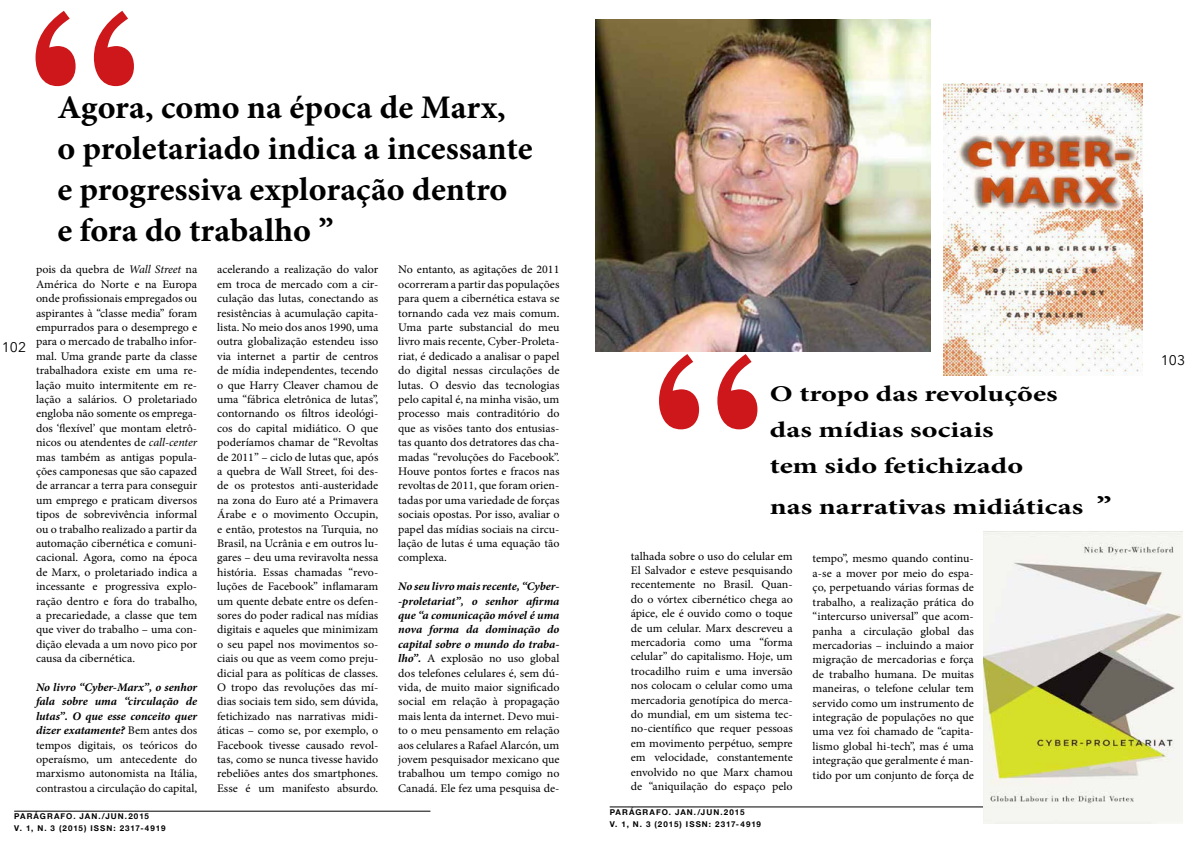
<style>
.page{position:relative;width:1191px;height:842px;background:#fff}
.page>*{position:absolute;margin:0;border:0;box-sizing:border-box;transform-origin:0 0}
.t1{font:700 250px "Copperplate Gothic";color:#cd171a}
.t2{font:700 33px/40.8px "Minion Pro";color:#000}
.t3{font:700 22.5px/36px "Minion Pro";color:#000;scale:1.33 1}
.t4{font:14px "Avenir Next";color:#000}
.t5{font:11.6px/14.4px "Minion Pro";color:#000;text-align:justify}
.t6{font:700 8px/12px "Helvetica Neue";letter-spacing:.13em;color:#000}
.s1{font-style:italic}
.s2{font-weight:700;font-style:italic}
.s3{font-size:25.5px}
</style>
<div class="page">
<hr style="left:14px;top:811px;width:416px;height:1px;background:#000">
<hr style="left:609px;top:806px;width:417px;height:1px;background:#000">
<img style="left:595px;top:20px;width:335px;height:331px">
<img style="left:943px;top:83px;width:199px;height:292px">
<img style="left:983px;top:531px;width:199px;height:292px">
<h1 class="t1" style="left:17px;top:-41px;width:136px">“</h1>
<h2 class="t2" style="left:57px;top:87px;width:477px">Agora, como na época de Marx,<br>o proletariado indica a incessante e progressiva exploração dentro</h2>
<h2 class="t2" style="left:57px;top:209px;width:278px">e fora do trabalho ”</h2>
<p class="t4" style="left:2px;top:335px;width:26px">102</p>
<p class="t5" style="left:36px;top:262px;width:163px">pois da quebra de <span class="s1">Wall Street</span> na América do Norte e na Europa onde profissionais empregados ou aspirantes à “classe media” foram empurrados para o desemprego e para o mercado de trabalho infor&shy;mal. Uma grande parte da classe trabalhadora existe em uma re&shy;lação muito intermitente em re&shy;lação a salários. O proletariado engloba não somente os emprega&shy;dos ‘flexível’ que montam eletrô&shy;nicos ou atendentes de <span class="s1">call-center </span>mas também as antigas popula&shy;ções camponesas que são capazed de arrancar a terra para conseguir um emprego e praticam diversos tipos de sobrevivência informal ou o trabalho realizado a partir da automação cibernética e comuni&shy;cacional. Agora, como na época de Marx, o proletariado indica a incessante e progressiva explo&shy;ração dentro e fora do trabalho, a precariedade, a classe que tem que viver do trabalho – uma con&shy;dição elevada a um novo pico por causa da cibernética.</p>
<p class="t5" style="left:36px;top:680px;width:163px"><span class="s2">No livro “Cyber-Marx”, o senhor fala sobre uma “circulação de lutas”. O que esse conceito quer dizer exatamente?</span> Bem antes dos tempos digitais, os teóricos do operaísmo, um antecedente do marxismo autonomista na Itália, contrastou a circulação do capital,</p>
<p class="t5" style="left:217px;top:262px;width:163px">acelerando a realização do valor em troca de mercado com a cir&shy;culação das lutas, conectando as resistências à acumulação capita&shy;lista. No meio dos anos 1990, uma outra globalização estendeu isso via internet a partir de centros de mídia independentes, tecendo o que Harry Cleaver chamou de uma “fábrica eletrônica de lutas”, contornando os filtros ideológi&shy;cos do capital midiático. O que poderíamos chamar de “Revoltas de 2011” – ciclo de lutas que, após a quebra de Wall Street, foi des&shy;de os protestos anti-austeridade na zona do Euro até a Primavera Árabe e o movimento Occupin, e então, protestos na Turquia, no Brasil, na Ucrânia e em outros lu&shy;gares – deu uma reviravolta nessa história. Essas chamadas “revo&shy;luções de Facebook” inflamaram um quente debate entre os defen&shy;sores do poder radical nas mídias digitais e aqueles que minimizam o seu papel nos movimentos so&shy;ciais ou que as veem como preju&shy;dicial para as políticas de classes.<br>O tropo das revoluções das mí&shy;dias sociais tem sido, sem dúvida, fetichizado nas narrativas midi&shy;áticas – como se, por exemplo, o Facebook tivesse causado revol&shy;tas, como se nunca tivesse havido rebeliões antes dos smartphones.<br>Esse é um manifesto absurdo.</p>
<p class="t5" style="left:398px;top:262px;width:163px">No entanto, as agitações de 2011 ocorreram a partir das populações para quem a cibernética estava se tornando cada vez mais comum.<br>Uma parte substancial do meu livro mais recente, Cyber-Proleta&shy;riat, é dedicado a analisar o papel do digital nessas circulações de lutas. O desvio das tecnologias pelo capital é, na minha visão, um processo mais contraditório do que as visões tanto dos entusias&shy;tas quanto dos detratores das cha&shy;madas “revoluções do Facebook”.<br>Houve pontos fortes e fracos nas revoltas de 2011, que foram orien&shy;tadas por uma variedade de forças sociais opostas. Por isso, avaliar o papel das mídias sociais na circu&shy;lação de lutas é uma equação tão complexa.</p>
<p class="t5" style="left:398px;top:579px;width:163px"><span class="s2">No seu livro mais recente, “Cyber--proletariat”, o senhor afirma que “a comunicação móvel é uma nova forma da dominação do capital sobre o mundo do traba&shy;lho”.</span> A explosão no uso global dos telefones celulares é, sem dú&shy;vida, de muito maior significado social em relação à propagação mais lenta da internet. Devo mui&shy;to o meu pensamento em relação aos celulares a Rafael Alarcón, um jovem pesquisador mexicano que trabalhou um tempo comigo no Canadá. Ele fez uma pesquisa de-</p>
<h1 class="t1" style="left:640px;top:302px;width:136px">“</h1>
<h3 class="t3" style="left:770px;top:375px;width:218px">O tropo das revoluções das mídias sociais<br>tem sido fetichizado</h3>
<h3 class="t3" style="left:770px;top:488px;width:258px">nas narrativas midiáticas <span class="s3">”</span></h3>
<p class="t5" style="left:631px;top:549px;width:163px">talhada sobre o uso do celular em El Salvador e esteve pesquisando recentemente no Brasil. Quan&shy;do o vórtex cibernético chega ao ápice, ele é ouvido como o toque de um celular. Marx descreveu a mercadoria como uma “forma celular” do capitalismo. Hoje, um trocadilho ruim e uma inversão nos colocam o celular como uma mercadoria genotípica do merca&shy;do mundial, em um sistema tec&shy;no-científico que requer pessoas em movimento perpétuo, sempre em velocidade, constantemente envolvido no que Marx chamou de “aniquilação do espaço pelo</p>
<p class="t5" style="left:812px;top:552px;width:163px">tempo”, mesmo quando continu&shy;a-se a mover por meio do espa&shy;ço, perpetuando várias formas de trabalho, a realização prática do “intercurso universal” que acom&shy;panha a circulação global das mercadorias – incluindo a maior migração de mercadorias e força de trabalho humana. De muitas maneiras, o telefone celular tem servido como um instrumento de integração de populações no que uma vez foi chamado de “capita&shy;lismo global hi-tech”, mas é uma integração que geralmente é man&shy;tido por um conjunto de força de</p>
<p class="t6" style="left:14px;top:811px;width:153px">PARÁGRAFO. JAN./JUN.2015<br>V. 1, N. 3 (2015) ISSN: 2317-4919</p>
<p class="t6" style="left:609px;top:806px;width:153px">PARÁGRAFO. JAN./JUN.2015<br>V. 1, N. 3 (2015) ISSN: 2317-4919</p>
<p class="t4" style="left:1160px;top:349px;width:26px">103</p>
</div>
